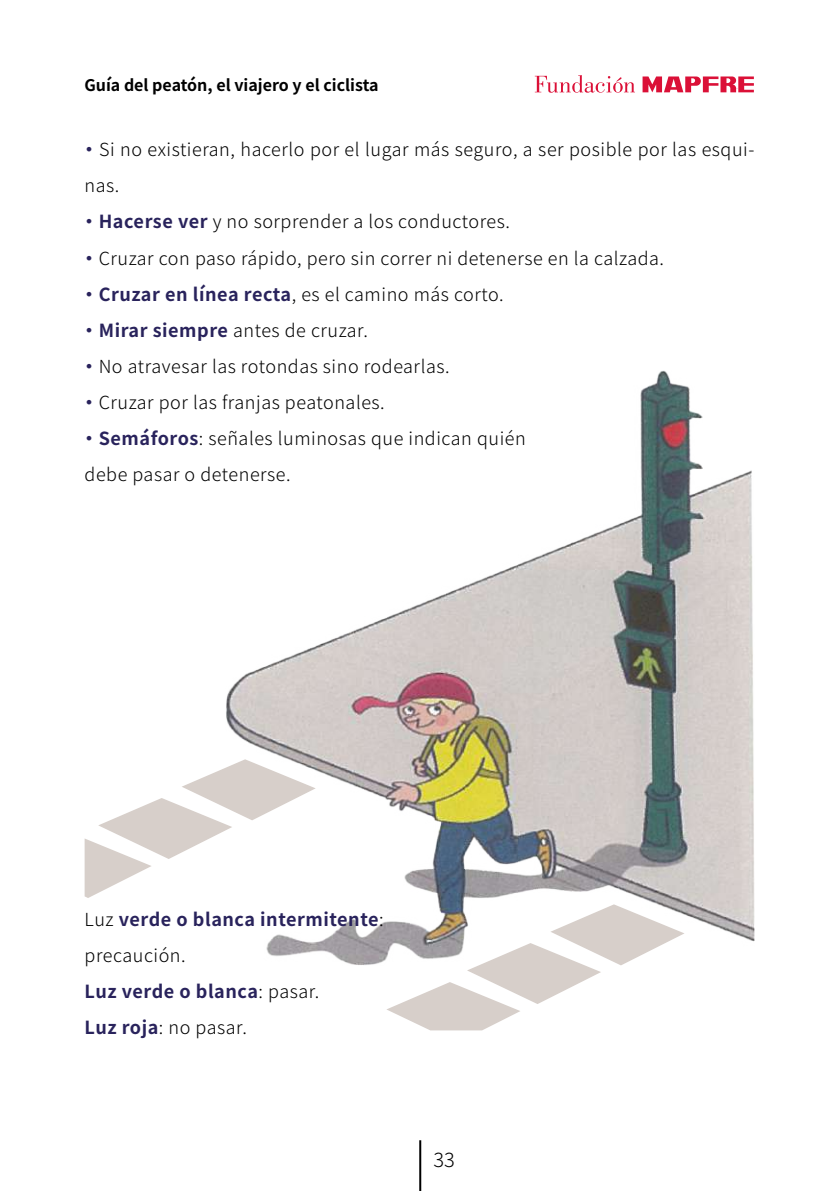
<style>
.page{position:relative;width:840px;height:1191px;background:#fff}
.page>*{position:absolute;margin:0;border:0;box-sizing:border-box;transform-origin:0 0}
.t1{font:300 18px/36px "Noto Sans TC";letter-spacing:.03em;color:#000}
.t2{font:700 18px/36px "Noto Sans TC";letter-spacing:.03em;color:#29235c}
.t3{font:700 16px "Noto Sans TC";color:#000}
.s1{font-weight:700;color:#29235c}
.s2{font-weight:300;color:#000}
</style>
<div class="page">
<svg style="left:642px;top:76px;width:111px;height:16px"></svg>
<svg style="left:534px;top:75px;width:100px;height:18px"></svg>
<hr style="left:419px;top:1140px;width:2px;height:51px;background:#000">
<img style="left:226px;top:370px;width:528px;height:595px">
<svg style="left:85px;top:759px;width:230px;height:139px"></svg>
<svg style="left:386px;top:904px;width:298px;height:126px"></svg>
<p class="t3" style="left:84px;top:76px;width:295px">Guía del peatón, el viajero y el ciclista</p>
<p class="t1" style="left:80px;top:132px;width:675px"><span class="s1">·</span> Si no existieran, hacerlo por el lugar más seguro, a ser posible por las esqui&shy;nas.<br><span class="s1">· Hacerse ver</span> y no sorprender a los conductores.<br><span class="s1">·</span> Cruzar con paso rápido, pero sin correr ni detenerse en la calzada.<br><span class="s1">· Cruzar en línea recta</span>, es el camino más corto.<br><span class="s1">· Mirar siempre</span> antes de cruzar.<br><span class="s1">·</span> No atravesar las rotondas sino rodearlas.<br><span class="s1">·</span> Cruzar por las franjas peatonales.<br><span class="s1">· Semáforos</span>: señales luminosas que indican quién<br>debe pasar o detenerse.</p>
<p class="t2" style="left:85px;top:902px;width:300px"><span class="s2">Luz</span> verde o blanca intermitente<span class="s2">: precaución.<br></span>Luz verde o blanca<span class="s2">: pasar.<br></span>Luz roja<span class="s2">: no pasar.</span></p>
</div>
